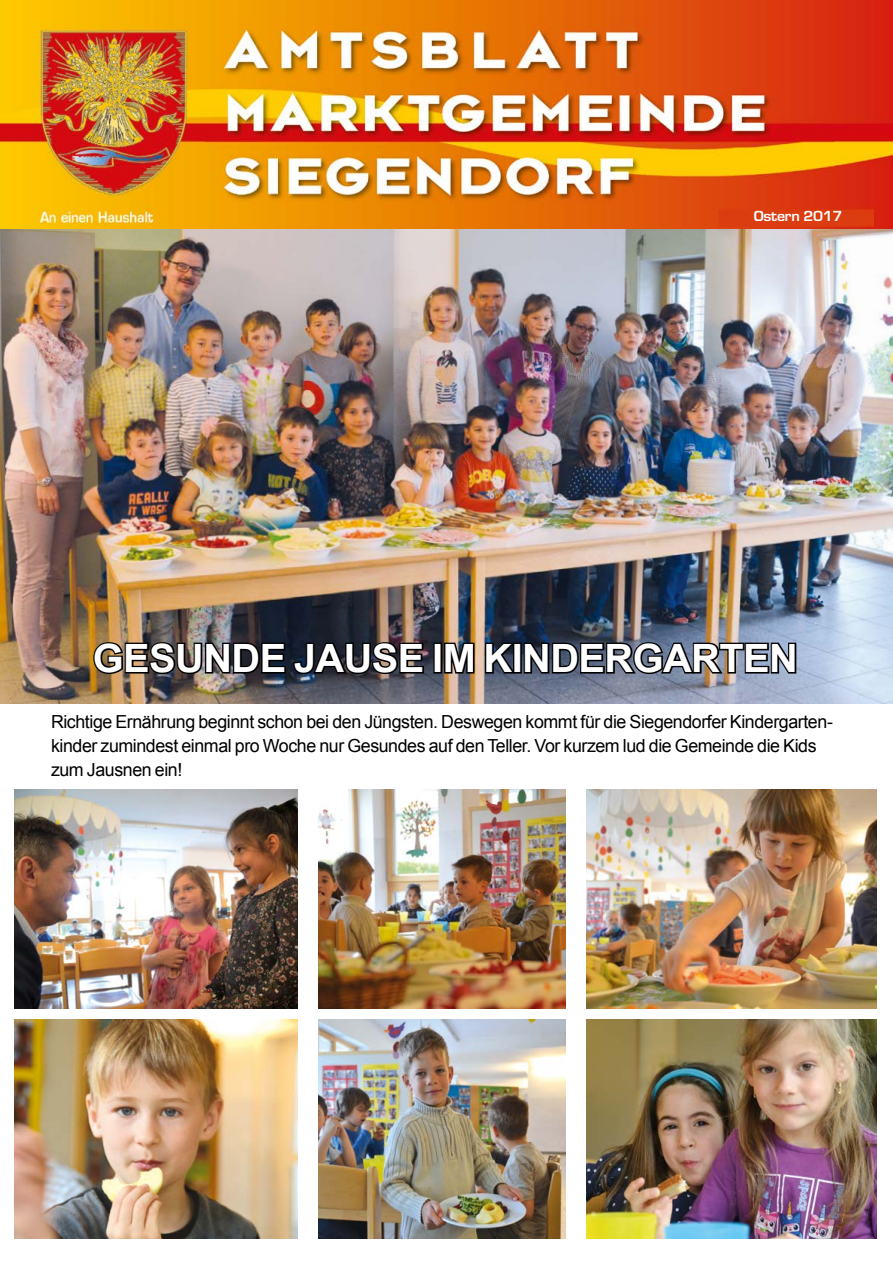
<style>
.page{position:relative;width:893px;height:1263px;background:#fff}
.page>*{position:absolute;margin:0;border:0;box-sizing:border-box;transform-origin:0 0}
.t1{font:700 39px "Arial";letter-spacing:-.015em;color:#fff}
.t2{font:18px/24px "Arial";letter-spacing:-.025em;color:#000}
.t3{font:600 13.5px "Eurostile";letter-spacing:-.02em;color:#fff;scale:1.05 1}
</style>
<div class="page">
<img style="left:0;top:0;width:893px;height:704px">
<img style="left:15px;top:1020px;width:283px;height:218px">
<img style="left:319px;top:1020px;width:247px;height:218px">
<img style="left:587px;top:1020px;width:289px;height:218px">
<img style="left:15px;top:790px;width:283px;height:218px">
<img style="left:319px;top:790px;width:247px;height:218px">
<img style="left:587px;top:790px;width:289px;height:218px">
<img style="left:91px;top:640px;width:335px;height:36px">
<div style="left:433px;top:643px;width:9px;height:30px;border:3px solid #000"></div>
<svg style="left:443px;top:626px;width:33px;height:49px;background:#574b3c"></svg>
<svg style="left:484px;top:640px;width:314px;height:36px;background:#3c424e"></svg>
<p class="t3" style="left:754px;top:207px;width:86px">Ostern 2017</p>
<h1 class="t1" style="left:93px;top:633px;width:706px">GESUNDE JAUSE IM KINDERGARTEN</h1>
<p class="t2" style="left:51px;top:710px;width:784px">Richtige Ernährung beginnt schon bei den Jüngsten. Deswegen kommt für die Siegendorfer Kindergarten&shy;kinder zumindest einmal pro Woche nur Gesundes auf den Teller. Vor kurzem lud die Gemeinde die Kids zum Jausnen ein!</p>
</div>
